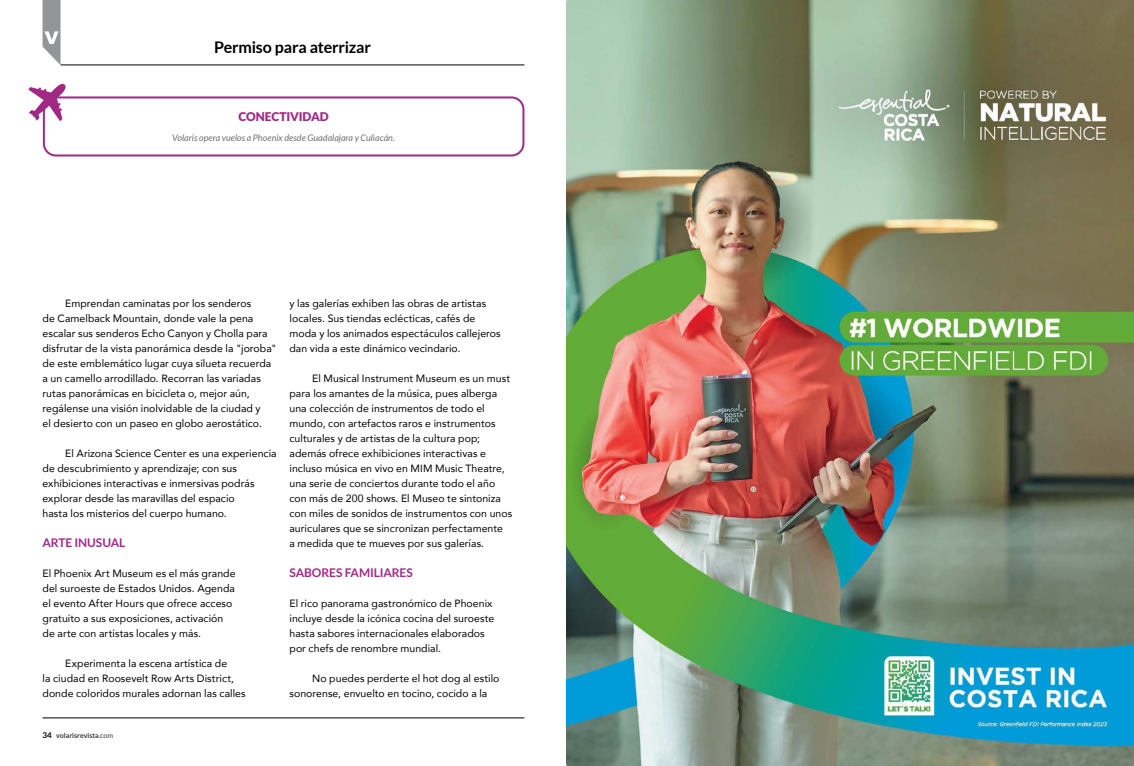
<style>
.page{position:relative;width:1134px;height:766px;background:#fff}
.page>*{position:absolute;margin:0;border:0;box-sizing:border-box;transform-origin:0 0}
.t1{font:700 16px "Lato";letter-spacing:-.01em;color:#000}
.t2{font:700 12px "Lato";letter-spacing:-.01em;color:#a12985}
.t3{font:900 12px "Lato";letter-spacing:-.015em;color:#a12985}
.t4{font:10.5px/15px "Avenir";letter-spacing:.005em;color:#000}
.t5{font:italic 9px "Lato";letter-spacing:.005em;color:#6d6e71}
.t6{font:700 7px "Lato";color:#373737}
.s1{font-size:8px;color:#000}
.s2{font-weight:400}
</style>
<div class="page">
<hr style="left:61px;top:65px;width:463px;height:1px;background:#000">
<svg style="left:43px;top:0;width:18px;height:65px"></svg>
<hr style="left:43px;top:717px;width:481px;height:1px;background:#000">
<div style="left:43px;top:96px;width:481px;height:60px;border:2px solid #a12985;border-radius:12px"></div>
<svg style="left:28px;top:84px;width:39px;height:37px"></svg>
<img style="left:567px;top:0;width:567px;height:765px">
<h1 class="t1" style="left:214px;top:38px;width:158px">Permiso para aterrizar</h1>
<p class="t3" style="left:239px;top:110px;width:92px">CONECTIVIDAD</p>
<p class="t5" style="left:172px;top:133px;width:224px">Volaris opera vuelos a Phoenix desde Guadalajara y Culiacán.</p>
<p class="t4" style="left:43px;top:295px;width:236px;text-indent:23px">Emprendan caminatas por los senderos<br>de Camelback Mountain, donde vale la pena escalar sus senderos Echo Canyon y Cholla para disfrutar de la vista panorámica desde la "joroba" de este emblemático lugar cuya silueta recuerda a un camello arrodillado. Recorran las variadas rutas panorámicas en bicicleta o, mejor aún, regálense una visión inolvidable de la ciudad y<br>el desierto con un paseo en globo aerostático.</p>
<p class="t4" style="left:43px;top:445px;width:236px;text-indent:23px">El Arizona Science Center es una experiencia de descubrimiento y aprendizaje; con sus exhibiciones interactivas e inmersivas podrás explorar desde las maravillas del espacio<br>hasta los misterios del cuerpo humano.</p>
<p class="t2" style="left:43px;top:535px;width:84px">ARTE INUSUAL</p>
<p class="t4" style="left:43px;top:565px;width:195px">El Phoenix Art Museum es el más grande del suroeste de Estados Unidos. Agenda el evento After Hours que ofrece acceso gratuito a sus exposiciones, activación de arte con artistas locales y más.</p>
<p class="t4" style="left:43px;top:655px;width:205px;text-indent:23px">Experimenta la escena artística de<br>la ciudad en Roosevelt Row Arts District, donde coloridos murales adornan las calles</p>
<p class="t6" style="left:43px;top:731px;width:72px"><span class="s1">34</span> volarisrevista<span class="s2">.com</span></p>
<p class="t4" style="left:289px;top:295px;width:213px">y las galerías exhiben las obras de artistas locales. Sus tiendas eclécticas, cafés de moda y los animados espectáculos callejeros dan vida a este dinámico vecindario.</p>
<p class="t4" style="left:289px;top:370px;width:224px;text-indent:23px">El Musical Instrument Museum es un must para los amantes de la música, pues alberga una colección de instrumentos de todo el mundo, con artefactos raros e instrumentos culturales y de artistas de la cultura pop; además ofrece exhibiciones interactivas e incluso música en vivo en MIM Music Theatre, una serie de conciertos durante todo el año con más de 200 shows. El Museo te sintoniza con miles de sonidos de instrumentos con unos auriculares que se sincronizan perfectamente<br>a medida que te mueves por sus galerías.</p>
<p class="t2" style="left:289px;top:565px;width:125px">SABORES FAMILIARES</p>
<p class="t4" style="left:289px;top:595px;width:206px">El rico panorama gastronómico de Phoenix incluye desde la icónica cocina del suroeste hasta sabores internacionales elaborados por chefs de renombre mundial.</p>
<p class="t4" style="left:289px;top:670px;width:211px;text-indent:23px">No puedes perderte el hot dog al estilo sonorense, envuelto en tocino, cocido a la</p>
</div>
